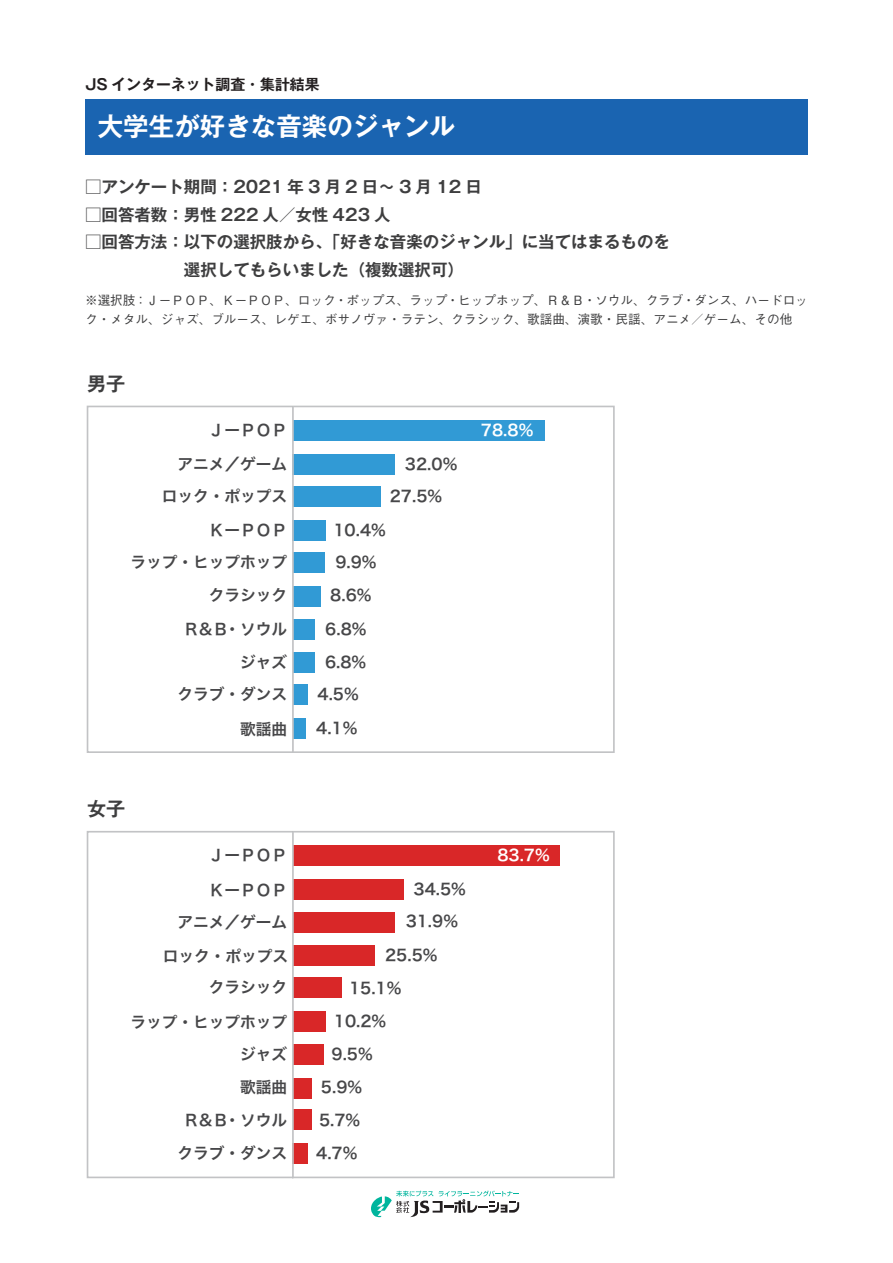
<style>
.page{position:relative;width:893px;height:1263px;background:#fff}
.page>*{position:absolute;margin:0;border:0;box-sizing:border-box;transform-origin:0 0}
.t1{font:700 25.5px "Gothic MB101 Pro De";color:#fff}
.t2{font:700 19.2px "Gothic MB101 Pro De";color:#3e3e3f}
.t3{font:700 16.5px "Gothic MB101 Pro De";color:#3e3e3f}
.t4{font:15.6px/32.2px "Hira Kaku Pro N W6";color:#474749;text-align:right}
.t5{font:15.6px "Hira Kaku Pro N W6";color:#fff}
.t6{font:700 14.85px "Gothic MB101 Pro De";color:#231f20}
.t7{font:500 12.75px/19.2px "Gothic BBB Pro";color:#3e3e3f}
</style>
<div class="page">
<svg style="left:371px;top:1191px;width:148px;height:26px"></svg>
<div style="left:293px;top:420px;width:251px;height:21px;background:#319ad5"></div>
<div style="left:293px;top:454px;width:102px;height:20px;background:#319ad5"></div>
<div style="left:293px;top:486px;width:88px;height:21px;background:#319ad5"></div>
<div style="left:293px;top:520px;width:33px;height:21px;background:#319ad5"></div>
<div style="left:293px;top:552px;width:32px;height:21px;background:#319ad5"></div>
<div style="left:293px;top:586px;width:27px;height:21px;background:#319ad5"></div>
<div style="left:293px;top:619px;width:21px;height:20px;background:#319ad5"></div>
<div style="left:293px;top:652px;width:21px;height:21px;background:#319ad5"></div>
<div style="left:293px;top:684px;width:14px;height:21px;background:#319ad5"></div>
<div style="left:293px;top:718px;width:13px;height:21px;background:#319ad5"></div>
<div style="left:87px;top:406px;width:528px;height:347px;border:2px solid #c2c3c5"></div>
<hr style="left:292px;top:406px;width:2px;height:347px;background:#c2c3c5">
<div style="left:293px;top:845px;width:267px;height:21px;background:#d92728"></div>
<div style="left:293px;top:879px;width:110px;height:21px;background:#d92728"></div>
<div style="left:293px;top:912px;width:102px;height:20px;background:#d92728"></div>
<div style="left:293px;top:945px;width:81px;height:21px;background:#d92728"></div>
<div style="left:293px;top:977px;width:48px;height:21px;background:#d92728"></div>
<div style="left:293px;top:1011px;width:32px;height:21px;background:#d92728"></div>
<div style="left:293px;top:1044px;width:30px;height:20px;background:#d92728"></div>
<div style="left:293px;top:1078px;width:19px;height:20px;background:#d92728"></div>
<div style="left:293px;top:1109px;width:18px;height:21px;background:#d92728"></div>
<div style="left:293px;top:1143px;width:15px;height:21px;background:#d92728"></div>
<div style="left:87px;top:831px;width:528px;height:347px;border:2px solid #c2c3c5"></div>
<hr style="left:292px;top:832px;width:2px;height:346px;background:#c2c3c5">
<div style="left:85px;top:99px;width:723px;height:55px;background:#1a64b1"></div>
<p class="t6" style="left:85px;top:72px;width:236px">JS インターネット調査・集計結果</p>
<p class="t1" style="left:98px;top:105px;width:359px">大学生が好きな音楽のジャンル</p>
<p class="t3" style="left:85px;top:173px;width:398px">□アンケート期間：2021 年 3 月 2 日～ 3 月 12 日</p>
<p class="t3" style="left:85px;top:201px;width:307px">□回答者数：男性 222 人／女性 423 人</p>
<p class="t3" style="left:85px;top:228px;width:586px">□回答方法：以下の選択肢から、「好きな音楽のジャンル」に当てはまるものを</p>
<p class="t3" style="left:85px;top:256px;width:380px">　　　　　　選択してもらいました（複数選択可(</p>
<p class="t7" style="left:85px;top:289px;width:724px">※選択肢：ＪーＰＯＰ、ＫーＰＯＰ、ロック・ポップス、ラップ・ヒップホップ、Ｒ＆Ｂ・ソウル、クラブ・ダンス、ハードロック・メタル、ジャズ、ブルース、レゲエ、ボサノヴァ・ラテン、クラシック、歌謡曲、演歌・民謡、アニメ／ゲーム、その他</p>
<p class="t2" style="left:87px;top:368px;width:40px">男子</p>
<p class="t4" style="left:177px;top:413px;width:111px;line-height:33.9px">ＪーＰＯＰ<br>アニメ／ゲーム</p>
<p class="t4" style="left:162px;top:479px;width:127px">ロック・ポップス</p>
<p class="t4" style="left:209px;top:513px;width:80px">ＫーＰＯＰ</p>
<p class="t4" style="left:130px;top:545px;width:158px">ラップ・ヒップホップ</p>
<p class="t4" style="left:209px;top:578px;width:80px;line-height:33.5px">クラシック・ソウル</p>
<p class="t4" style="left:184px;top:612px;width:46px">Ｒ&amp;Ｂ</p>
<p class="t4" style="left:240px;top:645px;width:49px">ジャズ</p>
<p class="t4" style="left:177px;top:677px;width:111px">クラブ・ダンス</p>
<p class="t2" style="left:87px;top:793px;width:40px">女子</p>
<p class="t4" style="left:240px;top:712px;width:49px">歌謡曲</p>
<p class="t4" style="left:209px;top:839px;width:80px">ＪーＰＯＰ</p>
<p class="t4" style="left:209px;top:873px;width:80px">ＫーＰＯＰ</p>
<p class="t4" style="left:177px;top:906px;width:111px">アニメ／ゲーム</p>
<p class="t4" style="left:163px;top:939px;width:127px;line-height:31.7px">ロック・ポップスクラシック</p>
<p class="t4" style="left:130px;top:1006px;width:158px;line-height:31.8px">ラップ・ヒップホップジャズ</p>
<p class="t4" style="left:240px;top:1071px;width:49px">歌謡曲</p>
<p class="t4" style="left:224px;top:1103px;width:64px">・ソウル</p>
<p class="t4" style="left:184px;top:1103px;width:46px">Ｒ&amp;Ｂ</p>
<p class="t4" style="left:177px;top:1136px;width:111px">クラブ・ダンス</p>
<p class="t4" style="left:390px;top:447px;width:69px;text-align:left;text-indent:15px">32.0%<br>27.5%</p>
<p class="t4" style="left:333px;top:513px;width:54px">10.4%</p>
<p class="t4" style="left:335px;top:546px;width:43px">9.9%</p>
<p class="t4" style="left:330px;top:579px;width:43px">8.6%</p>
<p class="t4" style="left:325px;top:612px;width:43px">6.8%</p>
<p class="t4" style="left:325px;top:645px;width:43px">6.8%</p>
<p class="t4" style="left:318px;top:678px;width:43px">4.5%</p>
<p class="t4" style="left:316px;top:711px;width:43px">4.1%</p>
<p class="t5" style="left:481px;top:416px;width:54px">78.8%</p>
<p class="t4" style="left:406px;top:873px;width:62px;text-align:center">34.5%<br>31.9%</p>
<p class="t4" style="left:349px;top:939px;width:90px;text-align:left;text-indent:36px">25.5%<br>15.1%</p>
<p class="t4" style="left:334px;top:1005px;width:54px">10.2%</p>
<p class="t4" style="left:331px;top:1038px;width:43px">9.5%</p>
<p class="t4" style="left:321px;top:1071px;width:43px">5.9%</p>
<p class="t4" style="left:319px;top:1103px;width:43px">5.7%</p>
<p class="t4" style="left:316px;top:1137px;width:43px">4.7%</p>
<p class="t5" style="left:497px;top:841px;width:54px">83.7%</p>
</div>
